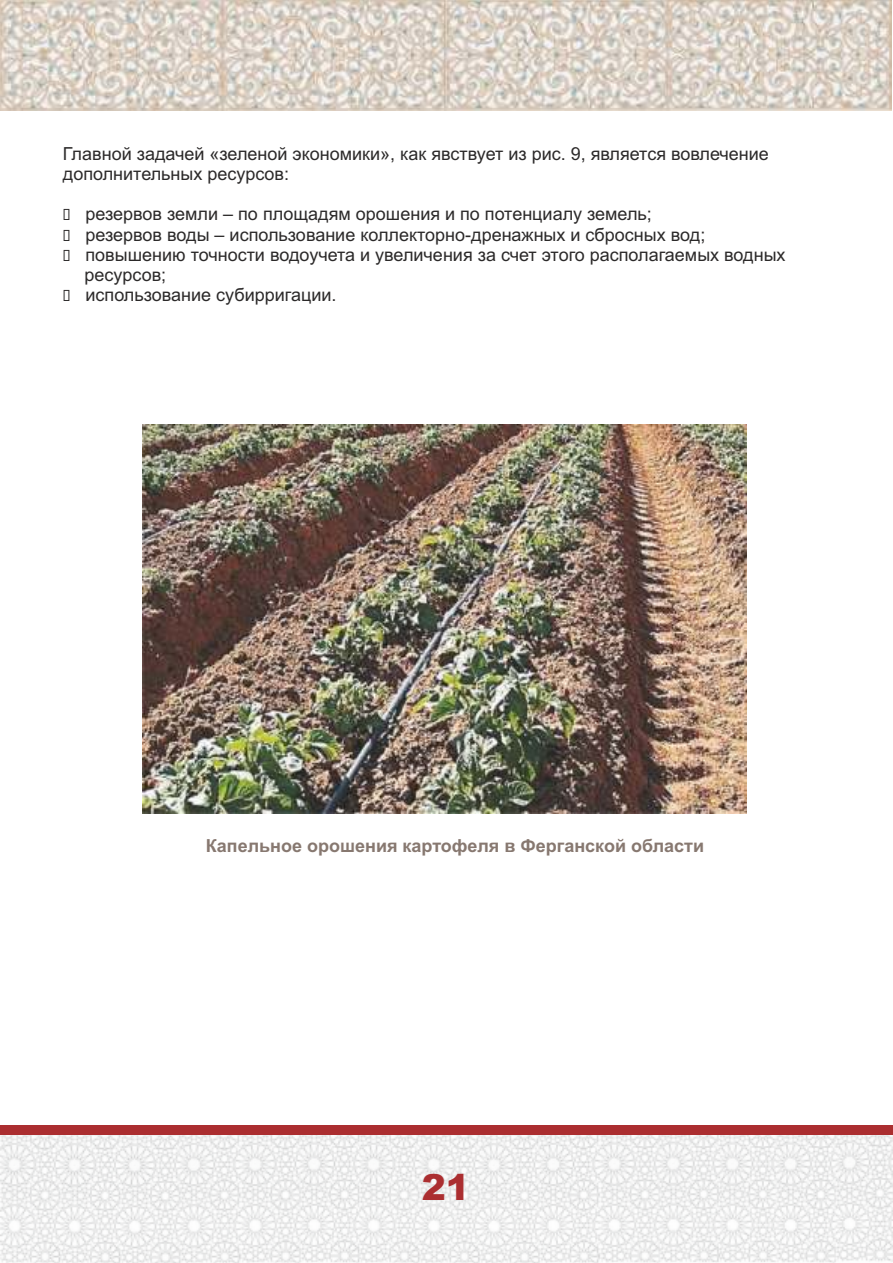
<style>
.page{position:relative;width:893px;height:1263px;background:#fff}
.page>*{position:absolute;margin:0;border:0;box-sizing:border-box;transform-origin:0 0}
.t1{font:900 36px "Arial";color:#ab2e30}
.t2{font:18px/20.1px "Arial";color:#2b2929}
.t3{font:700 18px "Arial";color:#877870}
</style>
<div class="page">
<img style="left:0;top:1134px;width:893px;height:129px">
<img style="left:142px;top:425px;width:604px;height:389px">
<div style="left:0;top:1125px;width:893px;height:9px;background:#ab2e30"></div>
<img style="left:0;top:0;width:892px;height:111px">
<p class="t2" style="left:63px;top:145px;width:707px">Главной задачей «зеленой экономики», как явствует из рис. 9, является вовлечение дополнительных ресурсов:</p>
<p class="t2" style="left:63px;top:206px;width:590px">• резервов земли – по площадям орошения и по потенциалу земель;</p>
<p class="t2" style="left:63px;top:226px;width:644px">• резервов воды – использование коллекторно-дренажных и сбросных вод;</p>
<p class="t2" style="left:85px;top:246px;width:702px;text-indent:-22px">• повышению точности водоучета и увеличения за счет этого располагаемых водных ресурсов;</p>
<p class="t2" style="left:63px;top:286px;width:275px">• использование субирригации.</p>
<p class="t3" style="left:206px;top:839px;width:500px">Капельное орошения картофеля в Ферганской области</p>
<h1 class="t1" style="left:422px;top:1174px;width:50px">21</h1>
</div>
